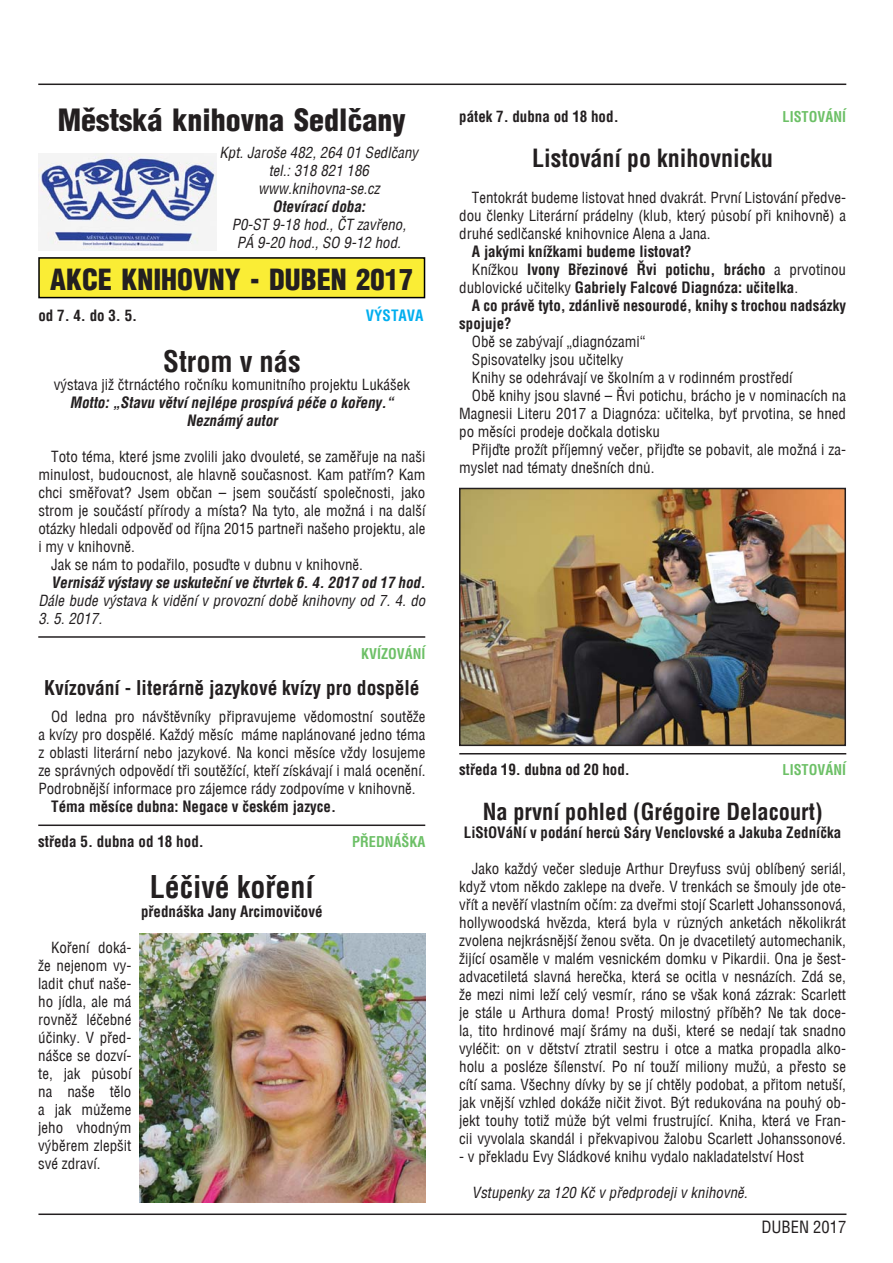
<style>
.page{position:relative;width:893px;height:1263px;background:#fff}
.page>*{position:absolute;margin:0;border:0;box-sizing:border-box;transform-origin:0 0}
.t1{font:900 30px "Switzerland Cond";color:#231f20}
.t2{font:700 30px "Switzerland Condensed";color:#231f20}
.t3{font:900 28.5px "Switzerland Cond";color:#231f20}
.t4{font:700 28.5px "Switzerland Condensed";color:#231f20}
.t5{font:700 24px "Switzerland Condensed";color:#231f20}
.t6{font:700 22.5px "Switzerland Condensed";color:#231f20}
.t7{font:700 19.5px "Switzerland Condensed";color:#231f20}
.t8{font:16.5px "Switzerland Condensed";color:#231f20}
.t9{font:15px/18px "Switzerland Condensed";color:#231f20;text-align:justify}
.t10{font:700 15px "Switzerland Condensed";color:#231f20}
.t11{font:italic 15px/18px "Switzerland Condensed";color:#231f20;text-align:center}
.t12{font:italic 700 15px/18px "Switzerland Condensed";color:#231f20;text-align:center}
.t13{font:700 15px "Switzerland Condensed";color:#00aeef}
.t14{font:700 14.25px "Switzerland Condensed";color:#6dc067}
.s1{font-weight:400}
</style>
<div class="page">
<div style="left:39px;top:258px;width:385px;height:40px;background:#faed35"></div>
<div style="left:38px;top:257px;width:387px;height:41px;border:2px solid #000"></div>
<hr style="left:38px;top:1214px;width:808px;height:1px;background:#231f20">
<hr style="left:38px;top:84px;width:808px;height:1px;background:#231f20">
<img style="left:38px;top:153px;width:179px;height:97px">
<hr style="left:38px;top:636px;width:387px;height:2px;background:#231f20">
<hr style="left:459px;top:753px;width:387px;height:2px;background:#231f20">
<img style="left:140px;top:934px;width:285px;height:269px">
<img style="left:462px;top:491px;width:381px;height:252px">
<div style="left:459px;top:488px;width:387px;height:258px;border:2px solid #231f20"></div>
<hr style="left:38px;top:825px;width:387px;height:1px;background:#231f20">
<h1 class="t1" style="left:58px;top:101px;width:349px">Městská knihovna Sedlčany</h1>
<p class="t11" style="left:220px;top:144px;width:200px">Kpt. Jaroše 482, 264 01 Sedlčany tel.: 318 821 186 www.knihovna-se.cz</p>
<p class="t12" style="left:272px;top:198px;width:94px">Otevírací doba:</p>
<p class="t11" style="left:232px;top:216px;width:176px">P0-ST 9-18 hod., ČT zavřeno,<br>PÁ 9-20 hod., SO 9-12 hod.</p>
<h2 class="t3" style="left:50px;top:261px;width:364px">AKCE KNIHOVNY - DUBEN 2017</h2>
<p class="t10" style="left:38px;top:307px;width:100px">od 7. 4. do 3. 5.</p>
<p class="t13" style="left:366px;top:307px;width:59px">VÝSTAVA</p>
<h2 class="t4" style="left:163px;top:345px;width:139px">Strom v nás</h2>
<p class="t9" style="left:54px;top:376px;width:358px">výstava již čtrnáctého ročníku komunitního projektu Lukášek</p>
<p class="t12" style="left:70px;top:394px;width:326px">Motto: „Stavu větví nejlépe prospívá péče o kořeny.“<br>Neznámý autor</p>
<p class="t9" style="left:51px;top:448px;width:376px">Toto téma, které jsme zvolili jako dvouleté, se zaměřuje na naši</p>
<p class="t9" style="left:38px;top:466px;width:388px">minulost, budoucnost, ale hlavně současnost. Kam patřím? Kam</p>
<p class="t9" style="left:38px;top:484px;width:388px">chci směřovat? Jsem občan – jsem součástí společnosti, jako</p>
<p class="t9" style="left:38px;top:502px;width:388px">strom je součástí přírody a místa? Na tyto, ale možná i na další</p>
<p class="t9" style="left:38px;top:520px;width:388px">otázky hledali odpověď od října 2015 partneři našeho projektu, ale</p>
<p class="t9" style="left:38px;top:538px;width:98px">i my v knihovně.</p>
<p class="t9" style="left:51px;top:556px;width:313px">Jak se nám to podařilo, posuďte v dubnu v knihovně.</p>
<p class="t12" style="left:51px;top:574px;width:376px">Vernisáž výstavy se uskuteční ve čtvrtek 6. 4. 2017 od 17 hod.</p>
<p class="t11" style="left:38px;top:592px;width:388px">Dále bude výstava k vidění v provozní době knihovny od 7. 4. do</p>
<p class="t11" style="left:38px;top:610px;width:65px">3. 5. 2017.</p>
<p class="t14" style="left:361px;top:645px;width:66px">KVÍZOVÁNÍ</p>
<h3 class="t7" style="left:44px;top:676px;width:377px">Kvízování - literárně jazykové kvízy pro dospělé</h3>
<p class="t9" style="left:38px;top:707px;width:388px;text-indent:13px">Od ledna pro návštěvníky připravujeme vědomostní soutěže a kvízy pro dospělé. Každý měsíc máme naplánované jedno téma z oblasti literární nebo jazykové. Na konci měsíce vždy losujeme ze správných odpovědí tři soutěžící, kteří získávají i malá ocenění.<br>Podrobnější informace pro zájemce rády zodpovíme v knihovně.</p>
<p class="t10" style="left:51px;top:797px;width:286px">Téma měsíce dubna: Negace v českém jazyce.</p>
<p class="t10" style="left:38px;top:832px;width:167px">středa 5. dubna od 18 hod.</p>
<p class="t14" style="left:352px;top:833px;width:74px">PŘEDNÁŠKA</p>
<h1 class="t2" style="left:150px;top:869px;width:165px">Léčivé koření</h1>
<p class="t10" style="left:141px;top:903px;width:183px">přednáška Jany Arcimovičové</p>
<p class="t9" style="left:38px;top:939px;width:95px;text-indent:13px">Koření doká&shy;že nejenom vy&shy;ladit chuť naše&shy;ho jídla, ale má rovněž léčebné účinky. V před&shy;nášce se dozví&shy;te, jak působí na naše tělo a jak můžeme jeho vhodným výběrem zlepšit své zdraví.</p>
<p class="t10" style="left:459px;top:107px;width:161px">pátek 7. dubna od 18 hod.</p>
<p class="t14" style="left:783px;top:108px;width:65px">LISTOVÁNÍ</p>
<h3 class="t5" style="left:532px;top:144px;width:243px">Listování po knihovnicku</h3>
<p class="t9" style="left:459px;top:188px;width:388px;text-indent:13px">Tentokrát budeme listovat hned dvakrát. První Listování předve&shy;dou členky Literární prádelny (klub, který působí při knihovně) a druhé sedlčanské knihovnice Alena a Jana.</p>
<p class="t10" style="left:472px;top:242px;width:221px">A jakými knížkami budeme listovat?</p>
<p class="t10" style="left:472px;top:260px;width:375px"><span class="s1">Knížkou</span> Ivony Březinové Řvi potichu, brácho <span class="s1">a prvotinou</span></p>
<p class="t10" style="left:459px;top:278px;width:340px"><span class="s1">dublovické učitelky</span> Gabriely Falcové Diagnóza: učitelka<span class="s1">.</span></p>
<p class="t10" style="left:472px;top:296px;width:375px">A co právě tyto, zdánlivě nesourodé, knihy s trochou nadsázky</p>
<p class="t10" style="left:459px;top:314px;width:54px">spojuje?</p>
<p class="t9" style="left:472px;top:332px;width:175px">Obě se zabývají „diagnózami“</p>
<p class="t9" style="left:472px;top:350px;width:153px">Spisovatelky jsou učitelky</p>
<p class="t9" style="left:472px;top:368px;width:322px">Knihy se odehrávají ve školním a v rodinném prostředí</p>
<p class="t9" style="left:472px;top:386px;width:375px">Obě knihy jsou slavné – Řvi potichu, brácho je v nominacích na</p>
<p class="t9" style="left:459px;top:404px;width:388px">Magnesii Literu 2017 a Diagnóza: učitelka, byť prvotina, se hned</p>
<p class="t9" style="left:459px;top:422px;width:202px">po měsíci prodeje dočkala dotisku</p>
<p class="t9" style="left:472px;top:440px;width:375px">Přijďte prožít příjemný večer, přijďte se pobavit, ale možná i za-</p>
<p class="t9" style="left:459px;top:458px;width:197px">myslet nad tématy dnešních dnů.</p>
<p class="t10" style="left:459px;top:761px;width:172px">středa 19. dubna od 20 hod.</p>
<p class="t14" style="left:783px;top:762px;width:65px">LISTOVÁNÍ</p>
<h3 class="t6" style="left:483px;top:799px;width:341px">Na první pohled (Grégoire Delacourt)</h3>
<p class="t10" style="left:464px;top:824px;width:379px">LiStOVáNí v podání herců Sáry Venclovské a Jakuba Zedníčka</p>
<p class="t9" style="left:459px;top:860px;width:388px;text-indent:13px">Jako každý večer sleduje Arthur Dreyfuss svůj oblíbený seriál, když vtom někdo zaklepe na dveře. V trenkách se šmouly jde ote&shy;vřít a nevěří vlastním očím: za dveřmi stojí Scarlett Johanssonová, hollywoodská hvězda, která byla v různých anketách několikrát zvolena nejkrásnější ženou světa. On je dvacetiletý automechanik, žijící osaměle v malém vesnickém domku v Pikardii. Ona je šest&shy;advacetiletá slavná herečka, která se ocitla v nesnázích. Zdá se, že mezi nimi leží celý vesmír, ráno se však koná zázrak: Scarlett je stále u Arthura doma! Prostý milostný příběh? Ne tak doce&shy;la, tito hrdinové mají šrámy na duši, které se nedají tak snadno vyléčit: on v dětství ztratil sestru i otce a matka propadla alko&shy;holu a posléze šílenství. Po ní touží miliony mužů, a přesto se cítí sama. Všechny dívky by se jí chtěly podobat, a přitom netuší, jak vnější vzhled dokáže ničit život. Být redukována na pouhý ob&shy;jekt touhy totiž může být velmi frustrující. Kniha, která ve Fran&shy;cii vyvolala skandál i překvapivou žalobu Scarlett Johanssonové.</p>
<p class="t9" style="left:459px;top:1148px;width:346px">- v překladu Evy Sládkové knihu vydalo nakladatelství Host</p>
<p class="t11" style="left:472px;top:1184px;width:277px">Vstupenky za 120 Kč v předprodeji v knihovně.</p>
<p class="t8" style="left:761px;top:1217px;width:86px">DUBEN 2017</p>
</div>
